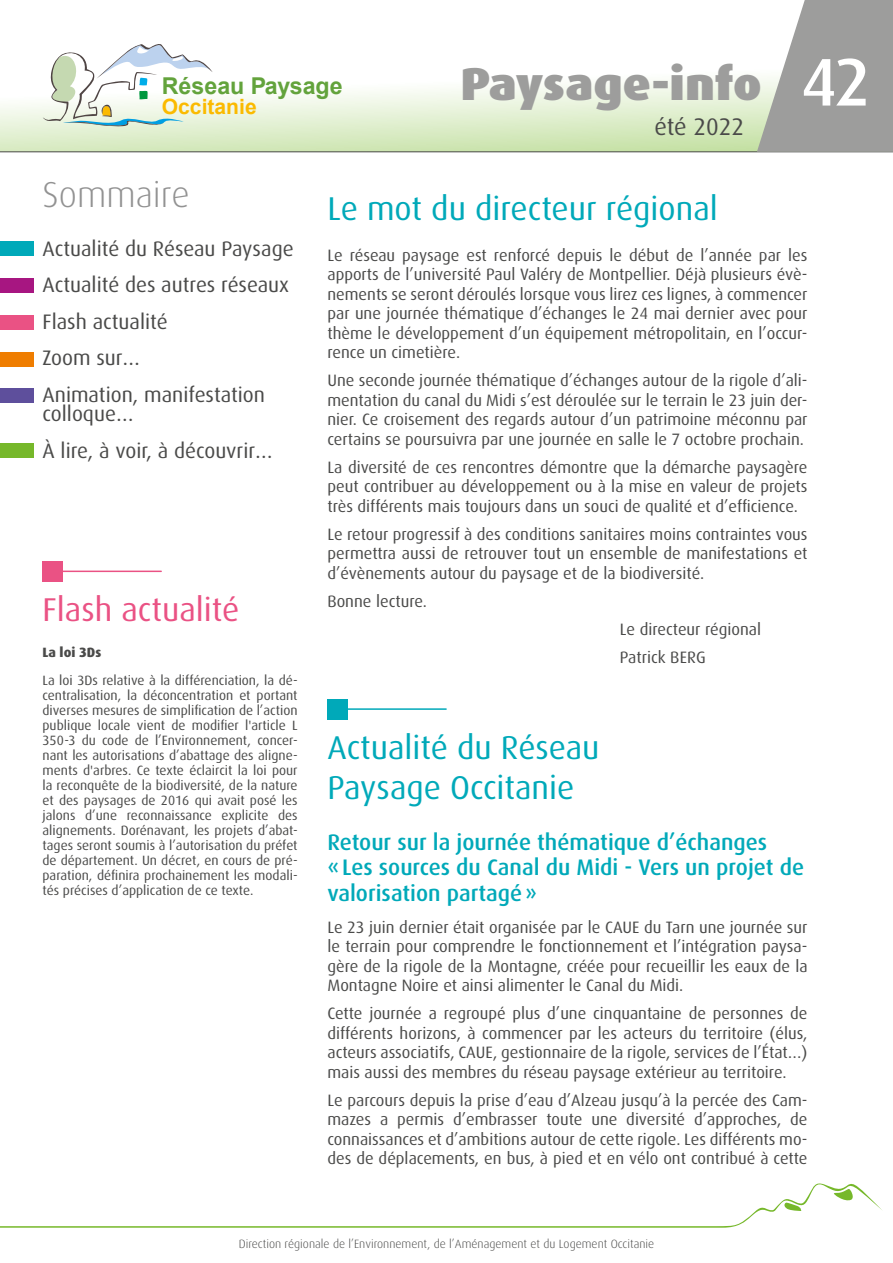
<style>
.page{position:relative;width:893px;height:1263px;background:#fff}
.page>*{position:absolute;margin:0;border:0;box-sizing:border-box;transform-origin:0 0}
.t1{font:900 46.05px "Dax OT";color:#9d9d9c;scale:1.05 1}
.t2{font:300 36px "Dax OT";color:#929292}
.t3{font:33px/39.6px "Dax OT";color:#00a9b9}
.t4{font:33px "Dax OT";color:#ea5284}
.t5{font:24px "Dax OT";color:#4a4a49}
.t6{font:700 23.25px "Arial";color:#63a33c}
.t7{font:500 22.5px/25.5px "Dax OT";color:#00a9b9}
.t8{font:21px/36.5px "Dax OT";color:#4a4a49}
.t9{font:700 21px "Arial";color:#fbba00}
.t10{font:16.5px/19.5px "Dax OT";color:#4a4a49;text-align:justify}
.t11{font:13.5px/15px "Dax OT";color:#4a4a49;text-align:justify}
.t12{font:800 13.5px "Dax OT";color:#4a4a49}
.t13{font:300 12px "Dax OT";color:#4a4a49}
.s1{font-weight:500;font-size:67.5px;color:#fff}
</style>
<div class="page">
<svg style="left:0;top:1183px;width:882px;height:45px"></svg>
<svg style="left:0;top:71px;width:757px;height:81px"></svg>
<svg style="left:43px;top:44px;width:169px;height:85px"></svg>
<svg style="left:757px;top:0;width:136px;height:152px;background:#adadab"></svg>
<div style="left:327px;top:699px;width:21px;height:20px;background:#00a9b9"></div>
<hr style="left:338px;top:708px;width:108px;height:2px;background:#00a9b9">
<div style="left:0;top:242px;width:34px;height:14px;background:#00a9b9"></div>
<div style="left:0;top:278px;width:34px;height:14px;background:#a71681"></div>
<div style="left:0;top:315px;width:34px;height:14px;background:#ea5284"></div>
<div style="left:0;top:352px;width:34px;height:14px;background:#ef7d00"></div>
<div style="left:0;top:389px;width:34px;height:14px;background:#5e4f9c"></div>
<div style="left:0;top:443px;width:34px;height:14px;background:#76b82a"></div>
<div style="left:43px;top:561px;width:20px;height:21px;background:#ea5284"></div>
<hr style="left:53px;top:571px;width:108px;height:1px;background:#ea5284">
<h3 class="t6" style="left:162px;top:70px;width:182px">Réseau Paysage</h3>
<p class="t9" style="left:162px;top:93px;width:96px">Occitanie</p>
<h1 class="t1" style="left:460px;top:57px;width:392px">Paysage-info <span class="s1">42</span></h1>
<h3 class="t5" style="left:654px;top:113px;width:91px">été 2022</h3>
<h2 class="t2" style="left:43px;top:175px;width:149px">Sommaire</h2>
<p class="t8" style="left:43px;top:230px;width:253px">Actualité du Réseau Paysage<br>Actualité des autres réseaux<br>Flash actualité<br>Zoom sur…<br>Animation, manifestation</p>
<p class="t8" style="left:43px;top:396px;width:232px">colloque…<br>À lire, à voir, à découvrir…</p>
<h3 class="t4" style="left:43px;top:591px;width:198px">Flash actualité</h3>
<p class="t12" style="left:43px;top:644px;width:60px">La loi 3Ds</p>
<p class="t11" style="left:43px;top:672px;width:257px">La loi 3Ds relative à la différenciation, la dé&shy;centralisation, la déconcentration et portant diverses mesures de simplification de l’action publique locale vient de modifier l'article L 350-3 du code de l’Environnement, concer&shy;nant les autorisations d’abattage des aligne&shy;ments d'arbres. Ce texte éclaircit la loi pour la reconquête de la biodiversité, de la nature et des paysages de 2016 qui avait posé les jalons d’une reconnaissance explicite des alignements. Dorénavant, les projets d’abat&shy;tages seront soumis à l’autorisation du préfet de département. Un décret, en cours de pré&shy;paration, définira prochainement les modali&shy;tés précises d’application de ce texte.</p>
<h3 class="t3" style="left:327px;top:189px;width:392px">Le mot du directeur régional</h3>
<p class="t10" style="left:327px;top:245px;width:482px">Le réseau paysage est renforcé depuis le début de l’année par les apports de l’université Paul Valéry de Montpellier. Déjà plusieurs évè&shy;nements se seront déroulés lorsque vous lirez ces lignes, à commencer par une journée thématique d’échanges le 24 mai dernier avec pour thème le développement d’un équipement métropolitain, en l’occur&shy;rence un cimetière.</p>
<p class="t10" style="left:327px;top:371px;width:482px">Une seconde journée thématique d’échanges autour de la rigole d’ali&shy;mentation du canal du Midi s’est déroulée sur le terrain le 23 juin der&shy;nier. Ce croisement des regards autour d’un patrimoine méconnu par certains se poursuivra par une journée en salle le 7 octobre prochain.</p>
<p class="t10" style="left:327px;top:457px;width:482px">La diversité de ces rencontres démontre que la démarche paysagère peut contribuer au développement ou à la mise en valeur de projets très différents mais toujours dans un souci de qualité et d’efficience.</p>
<p class="t10" style="left:327px;top:524px;width:482px">Le retour progressif à des conditions sanitaires moins contraintes vous permettra aussi de retrouver tout un ensemble de manifestations et d’évènements autour du paysage et de la biodiversité.</p>
<p class="t10" style="left:327px;top:591px;width:101px">Bonne lecture.</p>
<p class="t10" style="left:620px;top:615px;width:143px;line-height:28px">Le directeur régional<br>Patrick Berg</p>
<h3 class="t3" style="left:327px;top:728px;width:273px">Actualité du Réseau<br>Paysage Occitanie</h3>
<h3 class="t7" style="left:327px;top:829px;width:478px">Retour sur la journée thématique d’échanges «Les sources du Canal du Midi - Vers un projet de valorisation partagé»</h3>
<p class="t10" style="left:327px;top:917px;width:482px">Le 23 juin dernier était organisée par le CAUE du Tarn une journée sur le terrain pour comprendre le fonctionnement et l’intégration paysa&shy;gère de la rigole de la Montagne, créée pour recueillir les eaux de la Montagne Noire et ainsi alimenter le Canal du Midi.</p>
<p class="t10" style="left:327px;top:1004px;width:482px">Cette journée a regroupé plus d’une cinquantaine de personnes de différents horizons, à commencer par les acteurs du territoire (élus, acteurs associatifs, CAUE, gestionnaire de la rigole, services de l’État…) mais aussi des membres du réseau paysage extérieur au territoire.</p>
<p class="t10" style="left:327px;top:1090px;width:482px">Le parcours depuis la prise d’eau d’Alzeau jusqu’à la percée des Cam&shy;mazes a permis d’embrasser toute une diversité d’approches, de connaissances et d’ambitions autour de cette rigole. Les différents mo&shy;des de déplacements, en bus, à pied et en vélo ont contribué à cette</p>
<p class="t13" style="left:239px;top:1237px;width:417px">Direction régionale de l’Environnement, de l’Aménagement et du Logement Occitanie</p>
</div>
